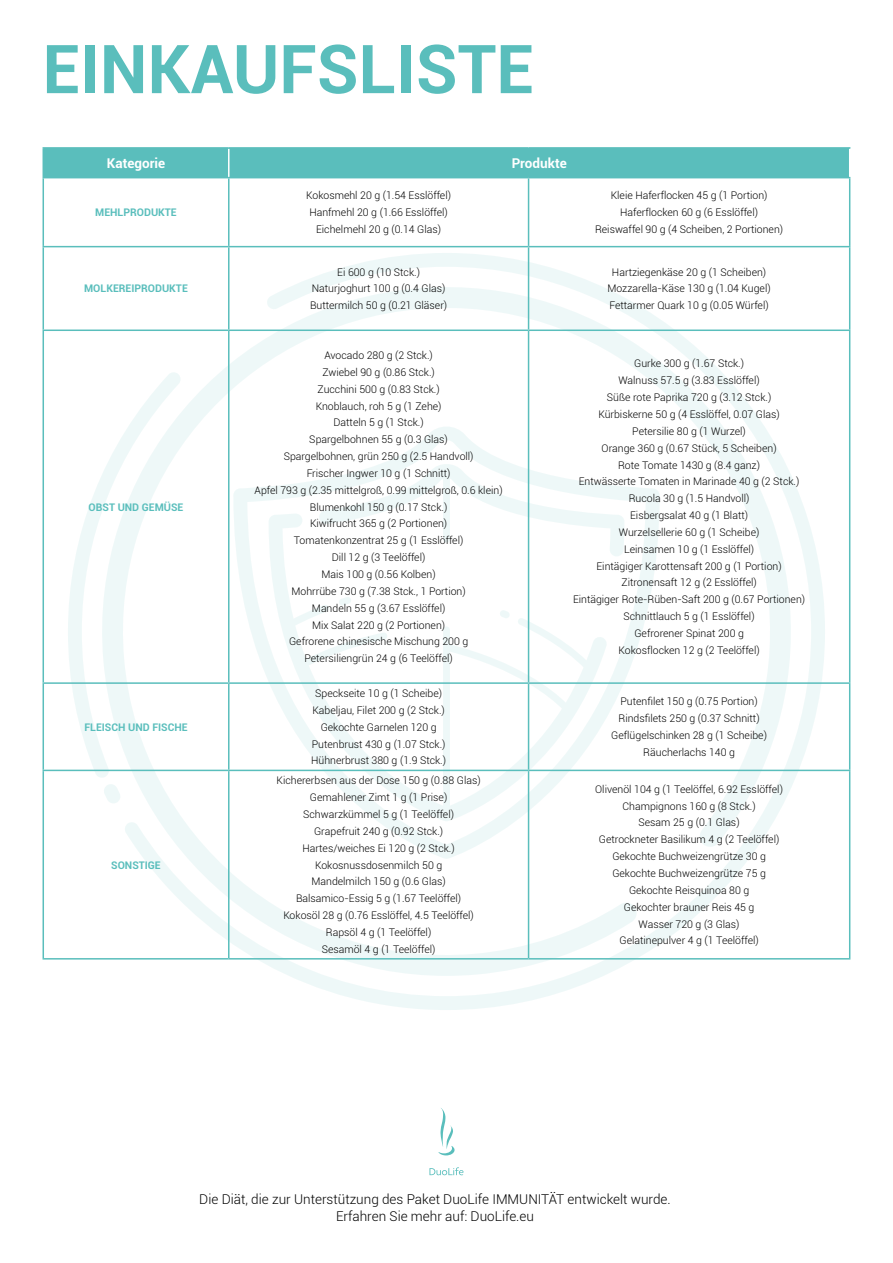
<style>
.page{position:relative;width:893px;height:1263px;background:#fff}
.page>*{position:absolute;margin:0;border:0;box-sizing:border-box;transform-origin:0 0}
.t1{font:700 67.5px "Roboto";color:#5abebc}
.t2{font:300 13.5px/16.2px "Roboto";color:#000;text-align:center}
.t3{font:700 13.5px "Roboto";color:#fff}
.t4{font:300 10.5px/16.8px "Roboto";color:#000;text-align:center}
.t5{font:700 10.5px "Roboto";color:#5abebc}
</style>
<div class="page">
<svg style="left:68px;top:515px;width:19px;height:257px;fill:#eef8f8"></svg>
<svg style="left:290px;top:253px;width:535px;height:757px"></svg>
<svg style="left:87px;top:272px;width:710px;height:704px"></svg>
<svg style="left:429px;top:1167px;width:34px;height:8px"></svg>
<svg style="left:438px;top:1108px;width:17px;height:47px"></svg>
<div style="left:43px;top:149px;width:807px;height:28px;background:#5abebc"></div>
<hr style="left:43px;top:147px;width:186px;height:2px;background:#5abebc">
<hr style="left:229px;top:147px;width:300px;height:2px;background:#5abebc">
<hr style="left:529px;top:147px;width:321px;height:2px;background:#5abebc">
<hr style="left:43px;top:178px;width:1px;height:68px;background:#5abebc">
<hr style="left:43px;top:247px;width:1px;height:82px;background:#5abebc">
<hr style="left:43px;top:331px;width:1px;height:351px;background:#5abebc">
<hr style="left:43px;top:684px;width:1px;height:86px;background:#5abebc">
<hr style="left:43px;top:771px;width:1px;height:187px;background:#5abebc">
<hr style="left:43px;top:177px;width:186px;height:1px;background:#5abebc">
<hr style="left:229px;top:177px;width:300px;height:1px;background:#5abebc">
<hr style="left:529px;top:177px;width:321px;height:1px;background:#5abebc">
<hr style="left:228px;top:178px;width:2px;height:68px;background:#5abebc">
<hr style="left:528px;top:178px;width:1px;height:68px;background:#5abebc">
<hr style="left:849px;top:178px;width:1px;height:68px;background:#5abebc">
<hr style="left:228px;top:247px;width:2px;height:82px;background:#5abebc">
<hr style="left:528px;top:247px;width:1px;height:82px;background:#5abebc">
<hr style="left:849px;top:247px;width:1px;height:82px;background:#5abebc">
<hr style="left:228px;top:331px;width:2px;height:351px;background:#5abebc">
<hr style="left:528px;top:331px;width:1px;height:351px;background:#5abebc">
<hr style="left:849px;top:331px;width:1px;height:351px;background:#5abebc">
<hr style="left:228px;top:684px;width:2px;height:86px;background:#5abebc">
<hr style="left:528px;top:684px;width:1px;height:86px;background:#5abebc">
<hr style="left:849px;top:684px;width:1px;height:86px;background:#5abebc">
<hr style="left:228px;top:771px;width:2px;height:187px;background:#5abebc">
<hr style="left:528px;top:771px;width:1px;height:187px;background:#5abebc">
<hr style="left:849px;top:771px;width:1px;height:187px;background:#5abebc">
<hr style="left:43px;top:246px;width:186px;height:1px;background:#5abebc">
<hr style="left:229px;top:246px;width:300px;height:1px;background:#5abebc">
<hr style="left:529px;top:246px;width:321px;height:1px;background:#5abebc">
<hr style="left:43px;top:329px;width:186px;height:2px;background:#5abebc">
<hr style="left:229px;top:329px;width:300px;height:2px;background:#5abebc">
<hr style="left:529px;top:329px;width:321px;height:2px;background:#5abebc">
<hr style="left:43px;top:682px;width:186px;height:2px;background:#5abebc">
<hr style="left:229px;top:682px;width:300px;height:2px;background:#5abebc">
<hr style="left:529px;top:682px;width:321px;height:2px;background:#5abebc">
<hr style="left:43px;top:770px;width:186px;height:1px;background:#5abebc">
<hr style="left:229px;top:770px;width:300px;height:1px;background:#5abebc">
<hr style="left:529px;top:770px;width:321px;height:1px;background:#5abebc">
<hr style="left:43px;top:958px;width:186px;height:1px;background:#5abebc">
<hr style="left:229px;top:958px;width:300px;height:1px;background:#5abebc">
<hr style="left:529px;top:958px;width:321px;height:1px;background:#5abebc">
<h1 class="t1" style="left:43px;top:22px;width:493px">EINKAUFSLISTE</h1>
<p class="t3" style="left:107px;top:154px;width:60px">Kategorie</p>
<p class="t3" style="left:512px;top:154px;width:57px">Produkte</p>
<p class="t5" style="left:95px;top:205px;width:83px">MEHLPRODUKTE</p>
<p class="t4" style="left:306px;top:187px;width:146px">Kokosmehl 20 g (1.54 Esslöffel)<br>Hanfmehl 20 g (1.66 Esslöffel)<br>Eichelmehl 20 g (0.14 Glas)</p>
<p class="t4" style="left:595px;top:187px;width:190px">Kleie Haferflocken 45 g (1 Portion)<br>Haferflocken 60 g (6 Esslöffel)<br>Reiswaffel 90 g (4 Scheiben, 2 Portionen)</p>
<p class="t5" style="left:84px;top:281px;width:105px">MOLKEREIPRODUKTE</p>
<p class="t5" style="left:89px;top:499px;width:96px">OBST UND GEMÜSE</p>
<p class="t5" style="left:84px;top:719px;width:105px">FLEISCH UND FISCHE</p>
<p class="t5" style="left:111px;top:857px;width:51px">SONSTIGE</p>
<p class="t4" style="left:310px;top:263px;width:139px">Ei 600 g (10 Stck.)<br>Naturjoghurt 100 g (0.4 Glas)<br>Buttermilch 50 g (0.21 Gläser)</p>
<p class="t4" style="left:607px;top:263px;width:165px">Hartziegenkäse 20 g (1 Scheiben)<br>Mozzarella-Käse 130 g (1.04 Kugel)<br>Fettarmer Quark 10 g (0.05 Würfel)</p>
<p class="t4" style="left:255px;top:346px;width:250px">Avocado 280 g (2 Stck.)<br>Zwiebel 90 g (0.86 Stck.)<br>Zucchini 500 g (0.83 Stck.)<br>Knoblauch, roh 5 g (1 Zehe)<br>Datteln 5 g (1 Stck.)<br>Spargelbohnen 55 g (0.3 Glas)<br>Spargelbohnen, grün 250 g (2.5 Handvoll)<br>Frischer Ingwer 10 g (1 Schnitt)<br>Apfel 793 g (2.35 mittelgroß, 0.99 mittelgroß, 0.6 klein)<br>Blumenkohl 150 g (0.17 Stck.)<br>Kiwifrucht 365 g (2 Portionen)<br>Tomatenkonzentrat 25 g (1 Esslöffel)<br>Dill 12 g (3 Teelöffel)<br>Mais 100 g (0.56 Kolben)<br>Mohrrübe 730 g (7.38 Stck., 1 Portion)<br>Mandeln 55 g (3.67 Esslöffel)<br>Mix Salat 220 g (2 Portionen)<br>Gefrorene chinesische Mischung 200 g<br>Petersiliengrün 24 g (6 Teelöffel)</p>
<p class="t4" style="left:573px;top:355px;width:234px">Gurke 300 g (1.67 Stck.)<br>Walnuss 57.5 g (3.83 Esslöffel)<br>Süße rote Paprika 720 g (3.12 Stck.)<br>Kürbiskerne 50 g (4 Esslöffel, 0.07 Glas)<br>Petersilie 80 g (1 Wurzel)<br>Orange 360 g (0.67 Stück, 5 Scheiben)<br>Rote Tomate 1430 g (8.4 ganz)<br>Entwässerte Tomaten in Marinade 40 g (2 Stck.)<br>Rucola 30 g (1.5 Handvoll)<br>Eisbergsalat 40 g (1 Blatt)<br>Wurzelsellerie 60 g (1 Scheibe)<br>Leinsamen 10 g (1 Esslöffel)<br>Eintägiger Karottensaft 200 g (1 Portion)<br>Zitronensaft 12 g (2 Esslöffel)<br>Eintägiger Rote-Rüben-Saft 200 g (0.67 Portionen)<br>Schnittlauch 5 g (1 Esslöffel)<br>Gefrorener Spinat 200 g<br>Kokosflocken 12 g (2 Teelöffel)</p>
<p class="t4" style="left:311px;top:684px;width:136px">Speckseite 10 g (1 Scheibe)<br>Kabeljau, Filet 200 g (2 Stck.)<br>Gekochte Garnelen 120 g<br>Putenbrust 430 g (1.07 Stck.)<br>Hühnerbrust 380 g (1.9 Stck.)</p>
<p class="t4" style="left:611px;top:693px;width:157px">Putenfilet 150 g (0.75 Portion)<br>Rindsfilets 250 g (0.37 Schnitt)<br>Geflügelschinken 28 g (1 Scheibe)<br>Räucherlachs 140 g</p>
<p class="t4" style="left:277px;top:772px;width:206px">Kichererbsen aus der Dose 150 g (0.88 Glas)<br>Gemahlener Zimt 1 g (1 Prise)<br>Schwarzkümmel 5 g (1 Teelöffel)<br>Grapefruit 240 g (0.92 Stck.)<br>Hartes/weiches Ei 120 g (2 Stck.)<br>Kokosnussdosenmilch 50 g<br>Mandelmilch 150 g (0.6 Glas)<br>Balsamico-Essig 5 g (1.67 Teelöffel)<br>Kokosöl 28 g (0.76 Esslöffel, 4.5 Teelöffel)<br>Rapsöl 4 g (1 Teelöffel)<br>Sesamöl 4 g (1 Teelöffel)</p>
<p class="t4" style="left:595px;top:780px;width:189px">Olivenöl 104 g (1 Teelöffel, 6.92 Esslöffel)<br>Champignons 160 g (8 Stck.)<br>Sesam 25 g (0.1 Glas)<br>Getrockneter Basilikum 4 g (2 Teelöffel)<br>Gekochte Buchweizengrütze 30 g<br>Gekochte Buchweizengrütze 75 g<br>Gekochte Reisquinoa 80 g<br>Gekochter brauner Reis 45 g<br>Wasser 720 g (3 Glas)<br>Gelatinepulver 4 g (1 Teelöffel)</p>
<p class="t2" style="left:199px;top:1191px;width:473px">Die Diät, die zur Unterstützung des Paket DuoLife IMMUNITÄT entwickelt wurde.<br>Erfahren Sie mehr auf: DuoLife.eu</p>
</div>
